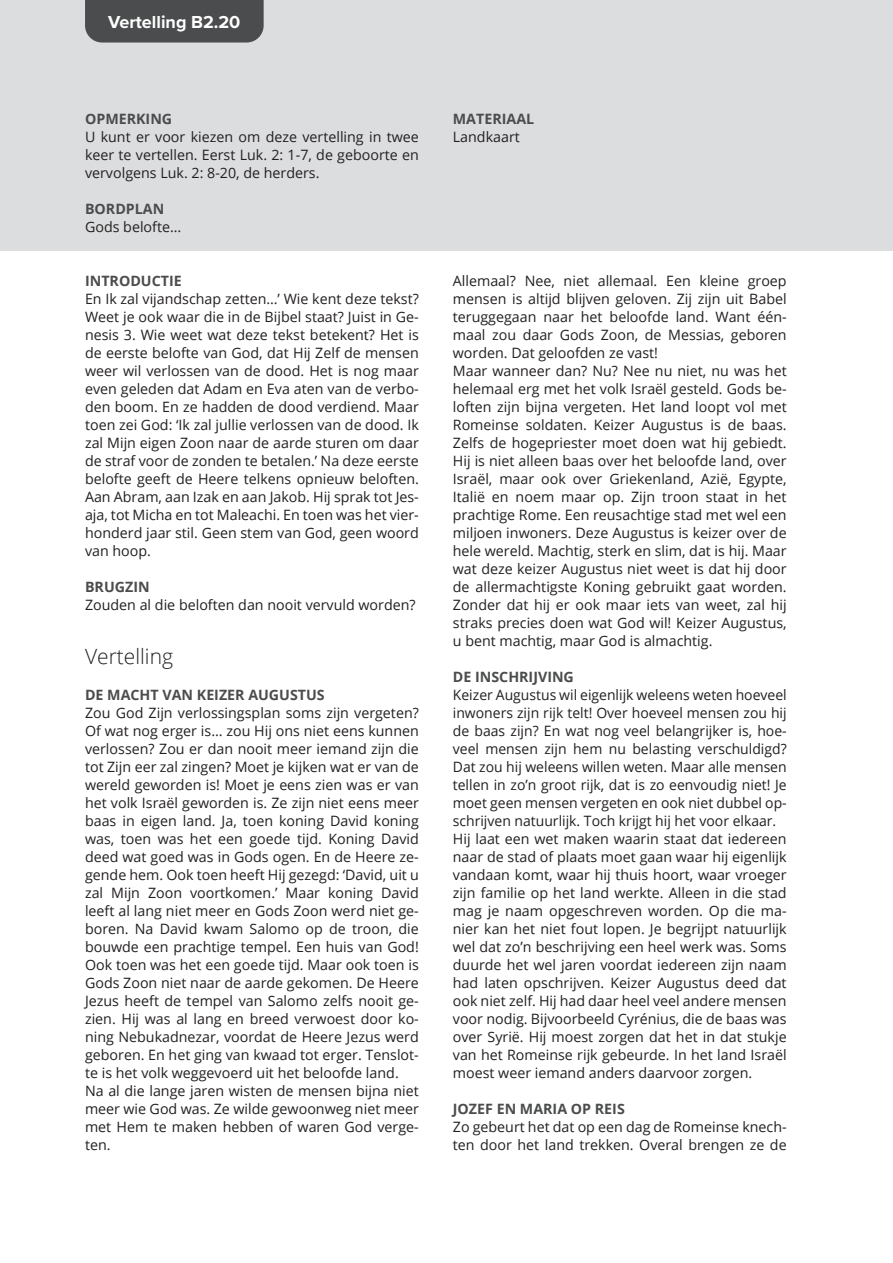
<style>
.page{position:relative;width:893px;height:1263px;background:#fff}
.page>*{position:absolute;margin:0;border:0;box-sizing:border-box;transform-origin:0 0}
.Subkop{font:300 21px "Open Sans";color:#231f20}
.t1{font:700 18px "Proxima Nova";color:#fff}
.body{font:14.25px/18px "Open Sans";color:#231f20;text-align:justify}
.kop1{font:700 14.25px "Open Sans";color:#4b4c4d}
</style>
<div class="page">
<div style="left:0;top:0;width:893px;height:250px;background:#dcdddf"></div>
<div style="left:85px;top:0;width:179px;height:43px;background:#4b4c4d"></div>
<p class="t1" style="left:108px;top:9px;width:134px">Vertelling B2.20</p>
<p class="kop1" style="left:85px;top:109px;width:89px">OPMERKING</p>
<p class="body" style="left:85px;top:128px;width:335px">U kunt er voor kiezen om deze vertelling in twee keer te vertellen. Eerst Luk. 2: 1-7, de geboorte en vervolgens Luk. 2: 8-20, de herders.</p>
<p class="kop1" style="left:85px;top:199px;width:81px">BORDPLAN</p>
<p class="body" style="left:85px;top:218px;width:98px">Gods belofte…</p>
<p class="kop1" style="left:85px;top:271px;width:98px">INTRODUCTIE</p>
<p class="body" style="left:85px;top:290px;width:335px">En Ik zal vijandschap zetten…’ Wie kent deze tekst?<br>Weet je ook waar die in de Bijbel staat? Juist in Ge&shy;nesis 3. Wie weet wat deze tekst betekent? Het is de eerste belofte van God, dat Hij Zelf de mensen weer wil verlossen van de dood. Het is nog maar even geleden dat Adam en Eva aten van de verbo&shy;den boom. En ze hadden de dood verdiend. Maar toen zei God: ‘Ik zal jullie verlossen van de dood. Ik zal Mijn eigen Zoon naar de aarde sturen om daar de straf voor de zonden te betalen.’ Na deze eerste belofte geeft de Heere telkens opnieuw beloften.<br>Aan Abram, aan Izak en aan Jakob. Hij sprak tot Jes&shy;aja, tot Micha en tot Maleachi. En toen was het vier&shy;honderd jaar stil. Geen stem van God, geen woord van hoop.</p>
<p class="kop1" style="left:85px;top:577px;width:66px">BRUGZIN</p>
<p class="body" style="left:85px;top:596px;width:332px">Zouden al die beloften dan nooit vervuld worden?</p>
<p class="Subkop" style="left:85px;top:642px;width:89px">Vertelling</p>
<p class="kop1" style="left:85px;top:685px;width:241px">DE MACHT VAN KEIZER AUGUSTUS</p>
<p class="body" style="left:85px;top:704px;width:335px">Zou God Zijn verlossingsplan soms zijn vergeten?<br>Of wat nog erger is… zou Hij ons niet eens kunnen verlossen? Zou er dan nooit meer iemand zijn die tot Zijn eer zal zingen? Moet je kijken wat er van de wereld geworden is! Moet je eens zien was er van het volk Israël geworden is. Ze zijn niet eens meer baas in eigen land. Ja, toen koning David koning was, toen was het een goede tijd. Koning David deed wat goed was in Gods ogen. En de Heere ze&shy;gende hem. Ook toen heeft Hij gezegd: ‘David, uit u zal Mijn Zoon voortkomen.’ Maar koning David leeft al lang niet meer en Gods Zoon werd niet ge&shy;boren. Na David kwam Salomo op de troon, die bouwde een prachtige tempel. Een huis van God!<br>Ook toen was het een goede tijd. Maar ook toen is Gods Zoon niet naar de aarde gekomen. De Heere Jezus heeft de tempel van Salomo zelfs nooit ge&shy;zien. Hij was al lang en breed verwoest door ko&shy;ning Nebukadnezar, voordat de Heere Jezus werd geboren. En het ging van kwaad tot erger. Tenslot&shy;te is het volk weggevoerd uit het beloofde land.</p>
<p class="body" style="left:85px;top:1082px;width:335px">Na al die lange jaren wisten de mensen bijna niet meer wie God was. Ze wilde gewoonweg niet meer met Hem te maken hebben of waren God verge&shy;ten.</p>
<p class="kop1" style="left:453px;top:109px;width:83px">MATERIAAL</p>
<p class="body" style="left:453px;top:128px;width:68px">Landkaart</p>
<p class="body" style="left:453px;top:272px;width:335px">Allemaal? Nee, niet allemaal. Een kleine groep mensen is altijd blijven geloven. Zij zijn uit Babel teruggegaan naar het beloofde land. Want één&shy;maal zou daar Gods Zoon, de Messias, geboren worden. Dat geloofden ze vast!</p>
<p class="body" style="left:453px;top:362px;width:335px">Maar wanneer dan? Nu? Nee nu niet, nu was het helemaal erg met het volk Israël gesteld. Gods be&shy;loften zijn bijna vergeten. Het land loopt vol met Romeinse soldaten. Keizer Augustus is de baas.<br>Zelfs de hogepriester moet doen wat hij gebiedt.<br>Hij is niet alleen baas over het beloofde land, over Israël, maar ook over Griekenland, Azië, Egypte, Italië en noem maar op. Zijn troon staat in het prachtige Rome. Een reusachtige stad met wel een miljoen inwoners. Deze Augustus is keizer over de hele wereld. Machtig, sterk en slim, dat is hij. Maar wat deze keizer Augustus niet weet is dat hij door de allermachtigste Koning gebruikt gaat worden.<br>Zonder dat hij er ook maar iets van weet, zal hij straks precies doen wat God wil! Keizer Augustus, u bent machtig, maar God is almachtig.</p>
<p class="kop1" style="left:453px;top:667px;width:123px">DE INSCHRIJVING</p>
<p class="body" style="left:453px;top:686px;width:335px">Keizer Augustus wil eigenlijk weleens weten hoeveel inwoners zijn rijk telt! Over hoeveel mensen zou hij de baas zijn? En wat nog veel belangrijker is, hoe&shy;veel mensen zijn hem nu belasting verschuldigd?<br>Dat zou hij weleens willen weten. Maar alle mensen tellen in zo’n groot rijk, dat is zo eenvoudig niet! Je moet geen mensen vergeten en ook niet dubbel op&shy;schrijven natuurlijk. Toch krijgt hij het voor elkaar.</p>
<p class="body" style="left:453px;top:830px;width:335px">Hij laat een wet maken waarin staat dat iedereen naar de stad of plaats moet gaan waar hij eigenlijk vandaan komt, waar hij thuis hoort, waar vroeger zijn familie op het land werkte. Alleen in die stad mag je naam opgeschreven worden. Op die ma&shy;nier kan het niet fout lopen. Je begrijpt natuurlijk wel dat zo’n beschrijving een heel werk was. Soms duurde het wel jaren voordat iedereen zijn naam had laten opschrijven. Keizer Augustus deed dat ook niet zelf. Hij had daar heel veel andere mensen voor nodig. Bijvoorbeeld Cyrénius, die de baas was over Syrië. Hij moest zorgen dat het in dat stukje van het Romeinse rijk gebeurde. In het land Israël moest weer iemand anders daarvoor zorgen.</p>
<p class="kop1" style="left:453px;top:1099px;width:173px">JOZEF EN MARIA OP REIS</p>
<p class="body" style="left:453px;top:1118px;width:335px">Zo gebeurt het dat op een dag de Romeinse knech&shy;ten door het land trekken. Overal brengen ze de</p>
</div>
